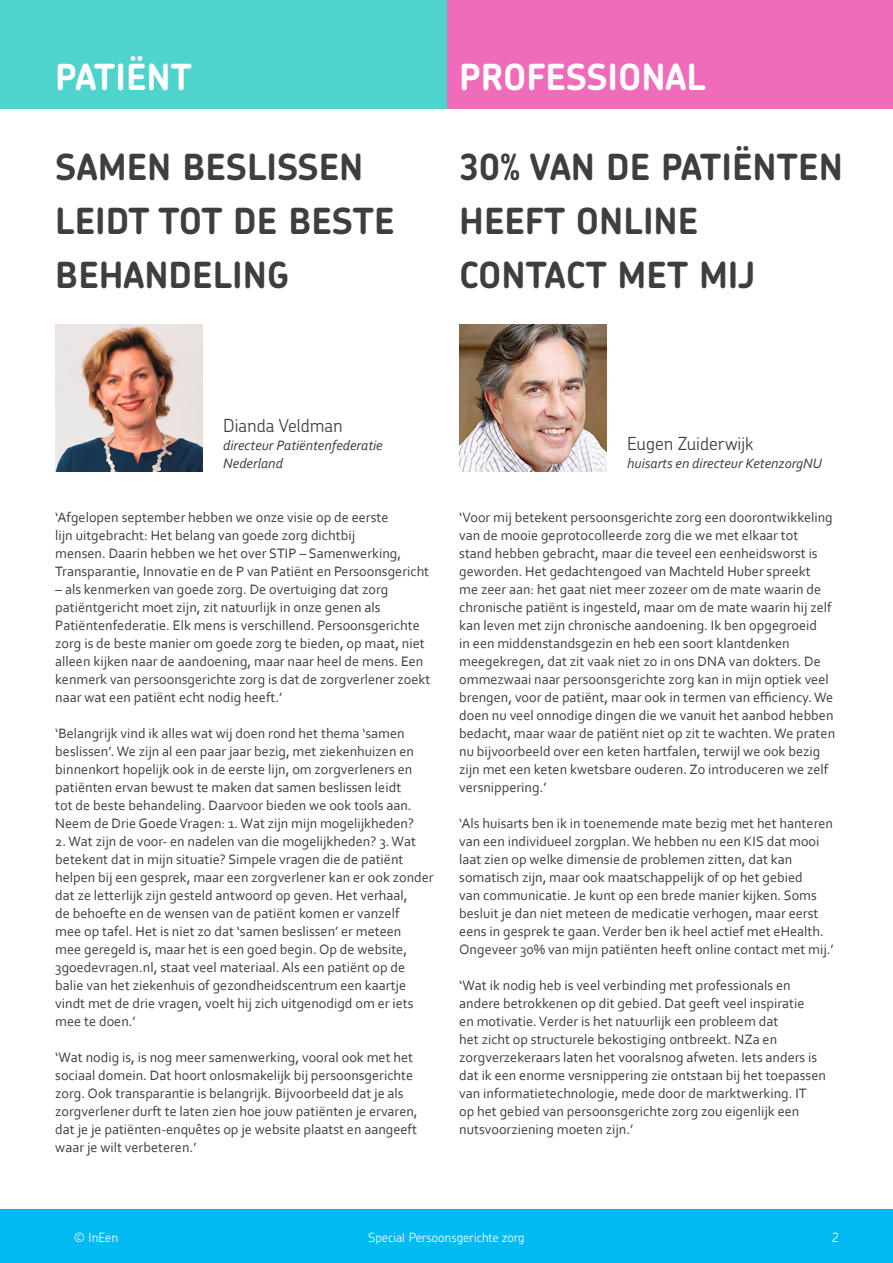
<style>
.page{position:relative;width:893px;height:1263px;background:#fff}
.page>*{position:absolute;margin:0;border:0;box-sizing:border-box;transform-origin:0 0}
.t1{font:700 36px/54px "Chevin Std";color:#3e3e3f}
.t2{font:700 36px "Chevin Std";color:#fff}
.t3{font:300 18px "Chevin Std";color:#3e3e3f}
.t4{font:14.25px/18px "Corbel";color:#3e3e3f}
.t5{font:italic 14.25px/18px "Corbel";color:#3e3e3f}
.t6{font:300 12.75px "Chevin Std";color:#fff}
</style>
<div class="page">
<div style="left:0;top:1209px;width:893px;height:54px;background:#00baf1"></div>
<div style="left:446px;top:0;width:447px;height:108px;background:#f06cbb"></div>
<div style="left:0;top:0;width:446px;height:108px;background:#4ed4cc"></div>
<img style="left:55px;top:324px;width:147px;height:147px">
<img style="left:459px;top:324px;width:147px;height:147px">
<p class="t2" style="left:55px;top:53px;width:139px">PATIËNT</p>
<p class="t1" style="left:55px;top:140px;width:341px">SAMEN BESLISSEN<br>LEIDT TOT DE BESTE<br>BEHANDELING</p>
<p class="t2" style="left:459px;top:53px;width:248px">PROFESSIONAL</p>
<p class="t1" style="left:459px;top:140px;width:385px">30% VAN DE PATIËNTEN<br>HEEFT ONLINE<br>CONTACT MET MIJ</p>
<p class="t3" style="left:223px;top:413px;width:121px">Dianda Veldman</p>
<p class="t5" style="left:223px;top:436px;width:161px">directeur Patiëntenfederatie<br>Nederland</p>
<p class="t4" style="left:55px;top:508px;width:375px">‘Afgelopen september hebben we onze visie op de eerste<br>lijn uitgebracht: Het belang van goede zorg dichtbij<br>mensen. Daarin hebben we het over STIP – Samenwerking, Transparantie, Innovatie en de P van Patiënt en Persoonsgericht</p>
<p class="t4" style="left:55px;top:580px;width:377px">– als kenmerken van goede zorg. De overtuiging dat zorg patiëntgericht moet zijn, zit natuurlijk in onze genen als Patiëntenfederatie. Elk mens is verschillend. Persoonsgerichte zorg is de beste manier om goede zorg te bieden, op maat, niet alleen kijken naar de aandoening, maar naar heel de mens. Een kenmerk van persoonsgerichte zorg is dat de zorgverlener zoekt naar wat een patiënt echt nodig heeft.’</p>
<p class="t4" style="left:55px;top:724px;width:360px">‘Belangrijk vind ik alles wat wij doen rond het thema ‘samen beslissen’. We zijn al een paar jaar bezig, met ziekenhuizen en binnenkort hopelijk ook in de eerste lijn, om zorgverleners en patiënten ervan bewust te maken dat samen beslissen leidt tot de beste behandeling. Daarvoor bieden we ook tools aan.<br>Neem de Drie Goede Vragen: 1. Wat zijn mijn mogelijkheden?</p>
<p class="t4" style="left:55px;top:832px;width:380px">2. Wat zijn de voor- en nadelen van die mogelijkheden? 3. Wat betekent dat in mijn situatie? Simpele vragen die de patiënt helpen bij een gesprek, maar een zorgverlener kan er ook zonder dat ze letterlijk zijn gesteld antwoord op geven. Het verhaal,<br>de behoefte en de wensen van de patiënt komen er vanzelf<br>mee op tafel. Het is niet zo dat ‘samen beslissen’ er meteen<br>mee geregeld is, maar het is een goed begin. Op de website, 3goedevragen.nl, staat veel materiaal. Als een patiënt op de balie van het ziekenhuis of gezondheidscentrum een kaartje vindt met de drie vragen, voelt hij zich uitgenodigd om er iets mee te doen.’</p>
<p class="t4" style="left:55px;top:1048px;width:364px">‘Wat nodig is, is nog meer samenwerking, vooral ook met het sociaal domein. Dat hoort onlosmakelijk bij persoonsgerichte zorg. Ook transparantie is belangrijk. Bijvoorbeeld dat je als zorgverlener durft te laten zien hoe jouw patiënten je ervaren, dat je je patiënten-enquêtes op je website plaatst en aangeeft waar je wilt verbeteren.’</p>
<p class="t3" style="left:627px;top:431px;width:127px">Eugen Zuiderwijk</p>
<p class="t5" style="left:627px;top:454px;width:196px">huisarts en directeur KetenzorgNU</p>
<p class="t4" style="left:459px;top:508px;width:377px">‘Voor mij betekent persoonsgerichte zorg een doorontwikkeling van de mooie geprotocolleerde zorg die we met elkaar tot<br>stand hebben gebracht, maar die teveel een eenheidsworst is geworden. Het gedachtengoed van Machteld Huber spreekt<br>me zeer aan: het gaat niet meer zozeer om de mate waarin de chronische patiënt is ingesteld, maar om de mate waarin hij zelf kan leven met zijn chronische aandoening. Ik ben opgegroeid<br>in een middenstandsgezin en heb een soort klantdenken meegekregen, dat zit vaak niet zo in ons DNA van dokters. De ommezwaai naar persoonsgerichte zorg kan in mijn optiek veel brengen, voor de patiënt, maar ook in termen van efficiency. We doen nu veel onnodige dingen die we vanuit het aanbod hebben bedacht, maar waar de patiënt niet op zit te wachten. We praten nu bijvoorbeeld over een keten hartfalen, terwijl we ook bezig zijn met een keten kwetsbare ouderen. Zo introduceren we zelf versnippering.’</p>
<p class="t4" style="left:459px;top:814px;width:376px">‘Als huisarts ben ik in toenemende mate bezig met het hanteren van een individueel zorgplan. We hebben nu een KIS dat mooi laat zien op welke dimensie de problemen zitten, dat kan somatisch zijn, maar ook maatschappelijk of op het gebied<br>van communicatie. Je kunt op een brede manier kijken. Soms besluit je dan niet meteen de medicatie verhogen, maar eerst eens in gesprek te gaan. Verder ben ik heel actief met eHealth.<br>Ongeveer 30% van mijn patiënten heeft online contact met mij.’</p>
<p class="t4" style="left:459px;top:976px;width:368px">‘Wat ik nodig heb is veel verbinding met professionals en andere betrokkenen op dit gebied. Dat geeft veel inspiratie<br>en motivatie. Verder is het natuurlijk een probleem dat<br>het zicht op structurele bekostiging ontbreekt. NZa en zorgverzekeraars laten het vooralsnog afweten. Iets anders is dat ik een enorme versnippering zie ontstaan bij het toepassen van informatietechnologie, mede door de marktwerking. IT<br>op het gebied van persoonsgerichte zorg zou eigenlijk een nutsvoorziening moeten zijn.’</p>
<p class="t6" style="left:74px;top:1229px;width:46px">© InEen</p>
<p class="t6" style="left:368px;top:1229px;width:158px">Special Persoonsgerichte zorg</p>
<p class="t6" style="left:832px;top:1229px;width:9px">2</p>
</div>
